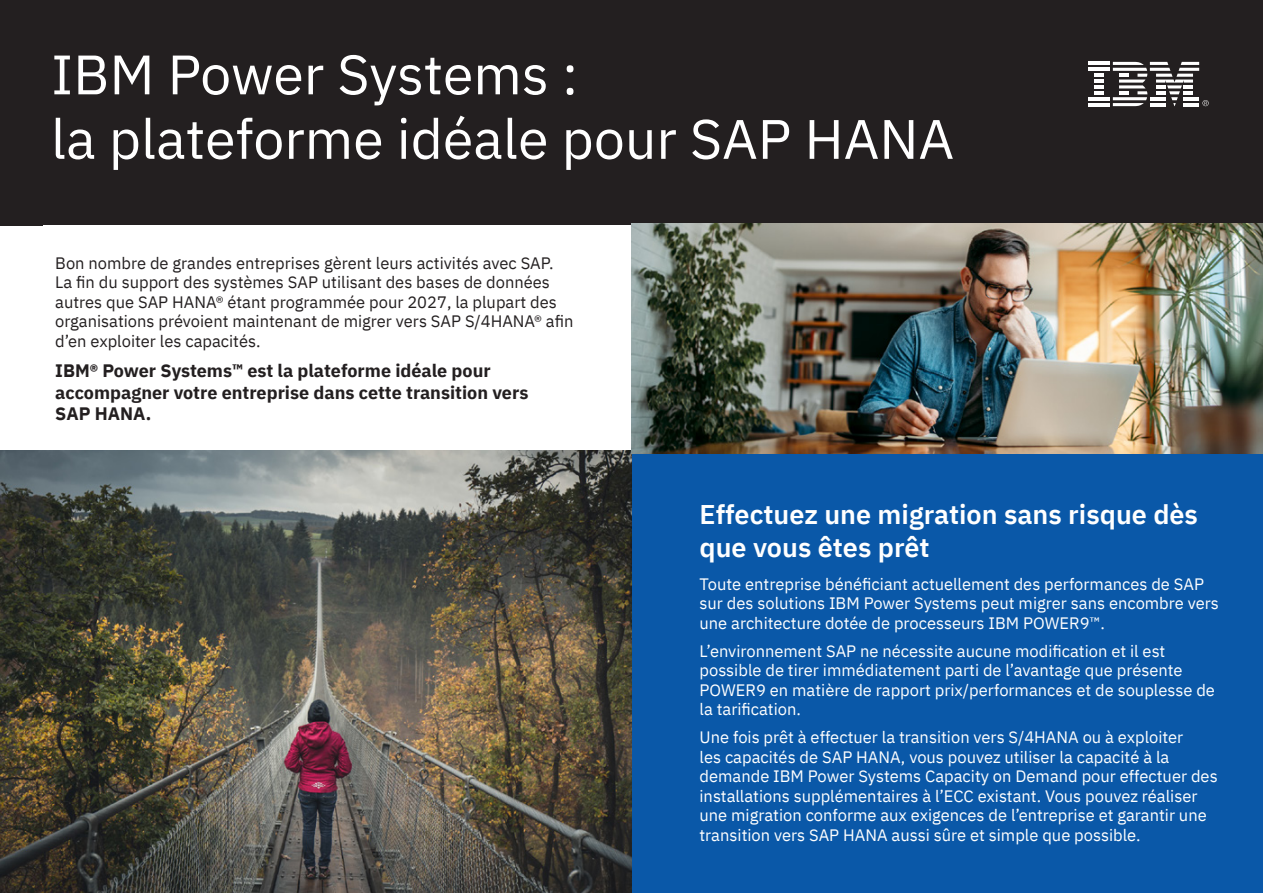
<style>
.page{position:relative;width:1263px;height:893px;background:#fff}
.page>*{position:absolute;margin:0;border:0;box-sizing:border-box;transform-origin:0 0}
.t1{font:55.5px "IBM Plex Sans";color:#fff}
._01_txtCourant{font:600 27px/33px "IBM Plex Sans";color:#fff}
.t2{font:700 18px/21.6px "IBM Plex Sans";color:#231f20}
._01_txtCourant-2{font:16.5px/19.5px "IBM Plex Sans";color:#fff}
._01_txtCourant-3{font:16.5px/19.5px "IBM Plex Sans";color:#231f20}
</style>
<div class="page">
<div style="left:0;top:0;width:1263px;height:225px;background:#231f20"></div>
<hr style="left:1088px;top:62px;width:22px;height:3px;background:#fff">
<hr style="left:1088px;top:68px;width:22px;height:3px;background:#fff">
<svg style="left:1094px;top:74px;width:9px;height:20px"></svg>
<hr style="left:1088px;top:97px;width:22px;height:3px;background:#fff">
<hr style="left:1088px;top:103px;width:22px;height:3px;background:#fff">
<svg style="left:1113px;top:62px;width:95px;height:44px"></svg>
<div style="left:631px;top:451px;width:632px;height:442px;background:#0a58a8"></div>
<img style="left:0;top:451px;width:631px;height:442px">
<img style="left:632px;top:224px;width:631px;height:229px">
<p class="t1" style="left:51px;top:32px;width:529px">IBM Power Systems :</p>
<p class="t1" style="left:51px;top:97px;width:904px">la plateforme idéale pour SAP HANA</p>
<p class="_01_txtCourant-3" style="left:55px;top:252px;width:520px">Bon nombre de grandes entreprises gèrent leurs activités avec SAP.<br>La fin du support des systèmes SAP utilisant des bases de données autres que SAP HANA® étant programmée pour 2027, la plupart des organisations prévoient maintenant de migrer vers SAP S/4HANA® afin d’en exploiter les capacités.</p>
<p class="t2" style="left:55px;top:358px;width:475px">IBM® Power Systems™ est la plateforme idéale pour accompagner votre entreprise dans cette transition vers<br>SAP HANA.</p>
<p class="_01_txtCourant" style="left:699px;top:496px;width:500px">Effectuez une migration sans risque dès que vous êtes prêt</p>
<p class="_01_txtCourant-2" style="left:699px;top:573px;width:521px">Toute entreprise bénéficiant actuellement des performances de SAP sur des solutions IBM Power Systems peut migrer sans encombre vers une architecture dotée de processeurs IBM POWER9™.</p>
<p class="_01_txtCourant-2" style="left:699px;top:640px;width:517px">L’environnement SAP ne nécessite aucune modification et il est possible de tirer immédiatement parti de l’avantage que présente POWER9 en matière de rapport prix/performances et de souplesse de la tarification.</p>
<p class="_01_txtCourant-2" style="left:699px;top:726px;width:520px">Une fois prêt à effectuer la transition vers S/4HANA ou à exploiter<br>les capacités de SAP HANA, vous pouvez utiliser la capacité à la demande IBM Power Systems Capacity on Demand pour effectuer des installations supplémentaires à l’ECC existant. Vous pouvez réaliser une migration conforme aux exigences de l’entreprise et garantir une transition vers SAP HANA aussi sûre et simple que possible.</p>
</div>
